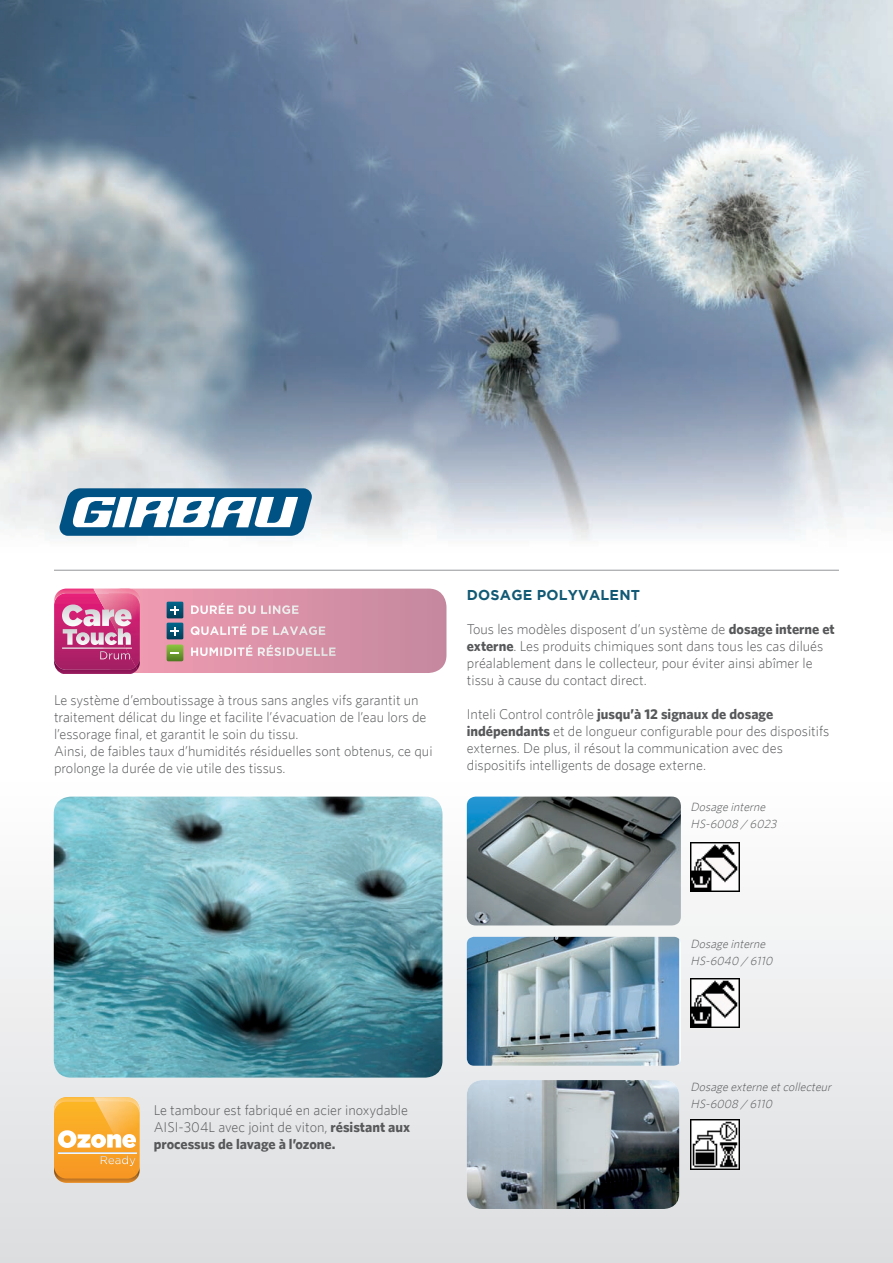
<style>
.page{position:relative;width:893px;height:1263px;background:#fff}
.page>*{position:absolute;margin:0;border:0;box-sizing:border-box;transform-origin:0 0}
.t1{font:300 14.25px/17px "Whitney";color:#57585a}
.t2{font:700 14.25px "Gotham";letter-spacing:.015em;color:#115974}
.t3{font:italic 300 12px/17px "Whitney";color:#57585a}
.t4{font:700 12px/21px "Gotham";letter-spacing:.015em;color:#fff}
.s1{font-weight:700}
</style>
<div class="page">
<div style="left:0;top:774px;width:893px;height:489px;background:linear-gradient(to bottom,#fdfdfd,#dcdddf)"></div>
<img style="left:0;top:0;width:893px;height:541px">
<hr style="left:54px;top:570px;width:785px;height:1px;background:#939598">
<svg style="left:60px;top:488px;width:252px;height:48px"></svg>
<img style="left:467px;top:937px;width:212px;height:129px">
<img style="left:467px;top:797px;width:214px;height:128px">
<img style="left:467px;top:1080px;width:212px;height:129px">
<img style="left:54px;top:797px;width:388px;height:280px">
<svg style="left:54px;top:589px;width:392px;height:85px;background:#d288a2"></svg>
<img style="left:691px;top:1120px;width:49px;height:49px">
<img style="left:691px;top:842px;width:49px;height:49px">
<img style="left:691px;top:978px;width:49px;height:49px">
<svg style="left:54px;top:1097px;width:86px;height:86px;background:#f6b452"></svg>
<p class="t4" style="left:190px;top:599px;width:148px">DURÉE DU LINGE<br>QUALITÉ DE LAVAGE<br>HUMIDITÉ RÉSIDUELLE</p>
<p class="t1" style="left:54px;top:691px;width:380px">Le système d’emboutissage à trous sans angles vifs garantit un traitement délicat du linge et facilite l’évacuation de l’eau lors de l’essorage final, et garantit le soin du tissu.<br>Ainsi, de faibles taux d’humidités résiduelles sont obtenus, ce qui prolonge la durée de vie utile des tissus.</p>
<p class="t2" style="left:467px;top:586px;width:175px">DOSAGE POLYVALENT</p>
<p class="t1" style="left:467px;top:620px;width:369px">Tous les modèles disposent d’un système de <span class="s1">dosage interne et externe</span>. Les produits chimiques sont dans tous les cas dilués préalablement dans le collecteur, pour éviter ainsi abîmer le tissu à cause du contact direct.</p>
<p class="t1" style="left:467px;top:705px;width:364px">Inteli Control contrôle <span class="s1">jusqu’à 12 signaux de dosage indépendants</span> et de longueur configurable pour des dispositifs externes. De plus, il résout la communication avec des dispositifs intelligents de dosage externe.</p>
<p class="t3" style="left:691px;top:798px;width:90px">Dosage interne<br>HS-6008 / 6023</p>
<p class="t3" style="left:691px;top:935px;width:86px">Dosage interne<br>HS-6040 / 6110</p>
<p class="t1" style="left:154px;top:1101px;width:258px">Le tambour est fabriqué en acier inoxydable<br>AISI-304L avec joint de viton, <span class="s1">résistant aux processus de lavage à l’ozone.</span></p>
<p class="t3" style="left:691px;top:1078px;width:145px">Dosage externe etcollecteur<br>HS-6008 / 6110</p>
</div>
